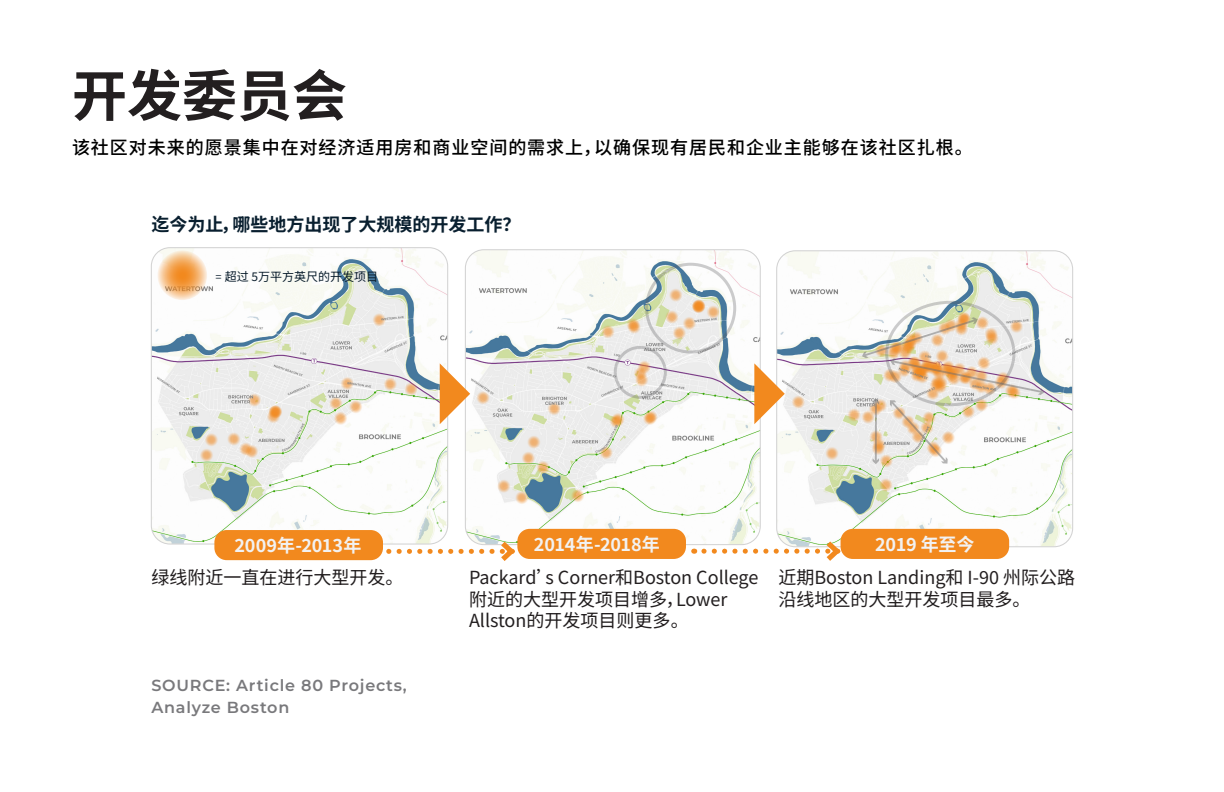
<style>
.page{position:relative;width:1224px;height:792px;background:#fff}
.page>*{position:absolute;margin:0;border:0;box-sizing:border-box;transform-origin:0 0}
.t1{font:100 55px "Noto Sans SC";color:#231f20}
.t2{font:100 18px/21.6px "Noto Sans SC";color:#231f20}
.t3{font:100 18px "Noto Sans SC";letter-spacing:.055em;color:#000}
.t4{font:100 18px "Noto Sans SC";letter-spacing:-.01em;color:#f2f2f2}
.t5{font:100 18px "Noto Sans SC";color:#091f2f}
.t6{font:600 16px/22px "Montserrat";letter-spacing:.05em;color:#79797c}
.t7{font:100 12px "Noto Sans SC";color:#0c1f2e}
.s1{font-family:"Montserrat";font-weight:400}
</style>
<div class="page">
<img style="left:151px;top:249px;width:297px;height:294px">
<img style="left:465px;top:251px;width:294px;height:289px">
<img style="left:778px;top:252px;width:295px;height:295px">
<svg style="left:440px;top:363px;width:30px;height:61px"></svg>
<svg style="left:754px;top:363px;width:31px;height:61px"></svg>
<div style="left:885px;top:301px;width:130px;height:105px;border:3px solid #58585b;border-radius:50%"></div>
<div style="left:614px;top:346px;width:53px;height:53px;border:3px solid #58585b;border-radius:50%"></div>
<div style="left:645px;top:263px;width:91px;height:91px;border:3px solid #58585b;border-radius:50%"></div>
<div style="left:214px;top:530px;width:169px;height:30px;background:#f2891e;border-radius:12px"></div>
<svg style="left:378px;top:536px;width:140px;height:25px"></svg>
<div style="left:517px;top:529px;width:169px;height:30px;background:#f2891e;border-radius:12px"></div>
<svg style="left:704px;top:536px;width:140px;height:25px"></svg>
<div style="left:841px;top:529px;width:168px;height:30px;background:#f2891e;border-radius:12px"></div>
<svg style="left:157px;top:250px;width:50px;height:50px;background:#f3bd85"></svg>
<p class="t1" style="left:72px;top:65px;width:276px">开发委员会</p>
<h3 class="t3" style="left:72px;top:137px;width:902px">该社区对未来的愿景集中在对经济适用房和商业空间的需求上，以确保现有居民和企业主能够在该社区扎根。</h3>
<h2 class="t5" style="left:151px;top:215px;width:370px">迄今为止，哪些地方出现了大规模的开发工作？</h2>
<p class="t7" style="left:215px;top:270px;width:164px"><span class="s1">=</span> 超过 5万平方英尺的开发项目</p>
<h2 class="t4" style="left:234px;top:535px;width:128px">2009年-2013年</h2>
<h2 class="t4" style="left:534px;top:534px;width:127px">2014年-2018年</h2>
<h2 class="t4" style="left:875px;top:534px;width:101px">2019 年至今</h2>
<p class="t2" style="left:151px;top:567px;width:254px">绿线附近一直在进行大型开发。</p>
<p class="t2" style="left:469px;top:567px;width:291px">Packard’s Corner和Boston College附近的大型开发项目增多，Lower<br>Allston的开发项目则更多。</p>
<p class="t2" style="left:778px;top:567px;width:298px">近期Boston Landing和 I-90 州际公路沿线地区的大型开发项目最多。</p>
<h3 class="t6" style="left:151px;top:673px;width:257px">SOURCE: Article 80 Projects,<br>Analyze Boston</h3>
</div>
